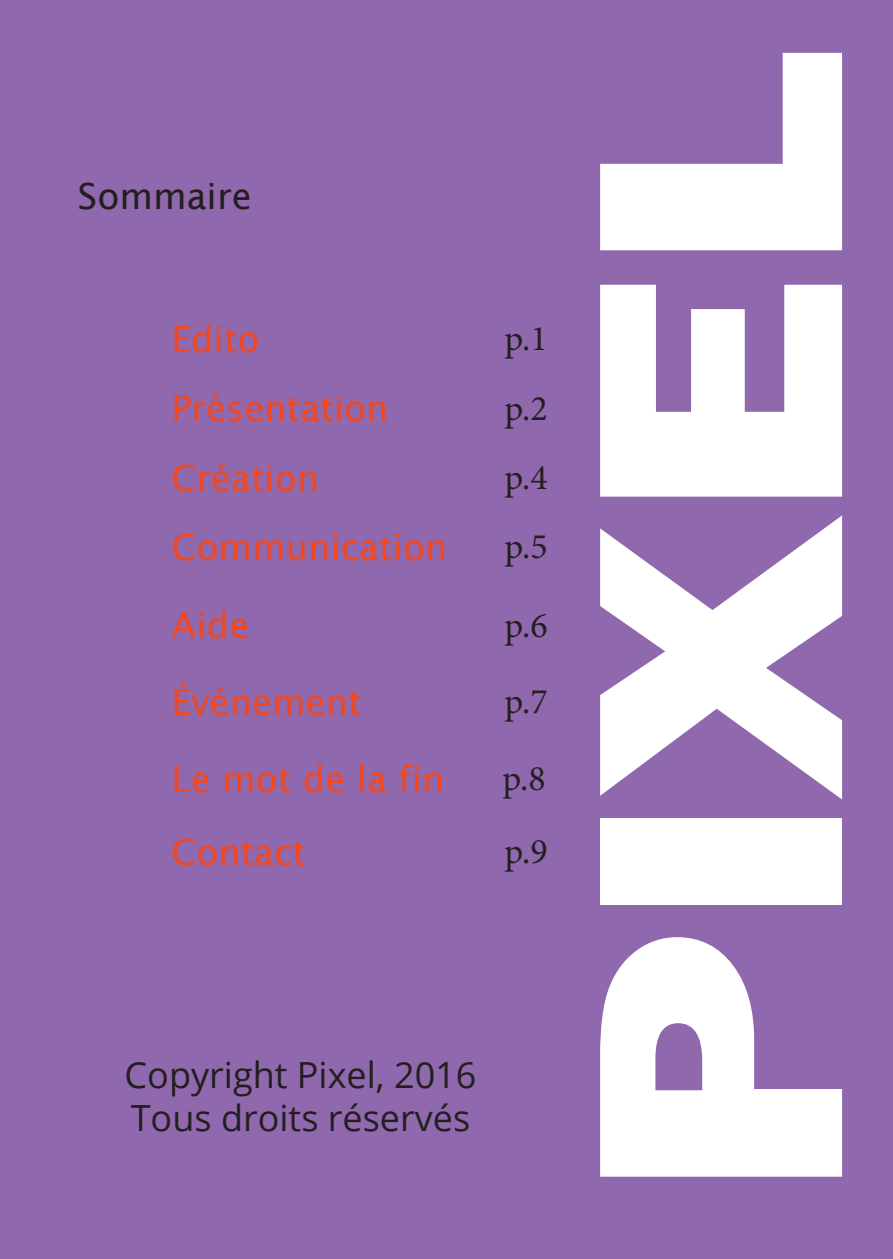
<style>
.page{position:relative;width:893px;height:1259px;background:#9068ad}
.page>*{position:absolute;margin:0;border:0;box-sizing:border-box;transform-origin:0 0}
.t1{font:800 363px "Franklin Gothic";color:#fff;scale:1.16 1}
.t2{font:36px "Lucida Sans";color:#f04822}
.t3{font:36px/43.2px "Open Sans";color:#231f20}
.t4{font:36px "Minion Pro";color:#231f20}
.t5{font:36px "Lucida Sans";color:#231f20}
</style>
<div class="page">
<p class="t5" style="left:78px;top:175px;width:175px">Sommaire</p>
<p class="t2" style="left:171px;top:318px;width:90px">Edito</p>
<p class="t4" style="left:504px;top:315px;width:45px">p.1</p>
<p class="t2" style="left:171px;top:388px;width:219px">Présentation</p>
<p class="t4" style="left:504px;top:384px;width:45px">p.2</p>
<p class="t2" style="left:171px;top:457px;width:149px">Création</p>
<p class="t4" style="left:504px;top:453px;width:45px">p.4</p>
<p class="t2" style="left:171px;top:526px;width:278px">Communication</p>
<p class="t4" style="left:504px;top:523px;width:45px">p.5</p>
<p class="t2" style="left:171px;top:605px;width:79px">Aide</p>
<p class="t4" style="left:504px;top:601px;width:45px">p.6</p>
<p class="t2" style="left:171px;top:681px;width:192px">Événement</p>
<p class="t4" style="left:504px;top:678px;width:45px">p.7</p>
<p class="t2" style="left:171px;top:758px;width:274px">Le mot de la fin</p>
<p class="t4" style="left:502px;top:754px;width:45px">p.8</p>
<p class="t2" style="left:171px;top:831px;width:136px">Contact</p>
<p class="t4" style="left:504px;top:828px;width:45px">p.9</p>
<p class="t3" style="left:125px;top:1052px;width:353px">Copyright Pixel, 2016<br>Tous droits réservés</p>
<h1 class="t1" style="left:485px;top:1201px;width:996px;rotate:-90deg">PIXEL</h1>
</div>
